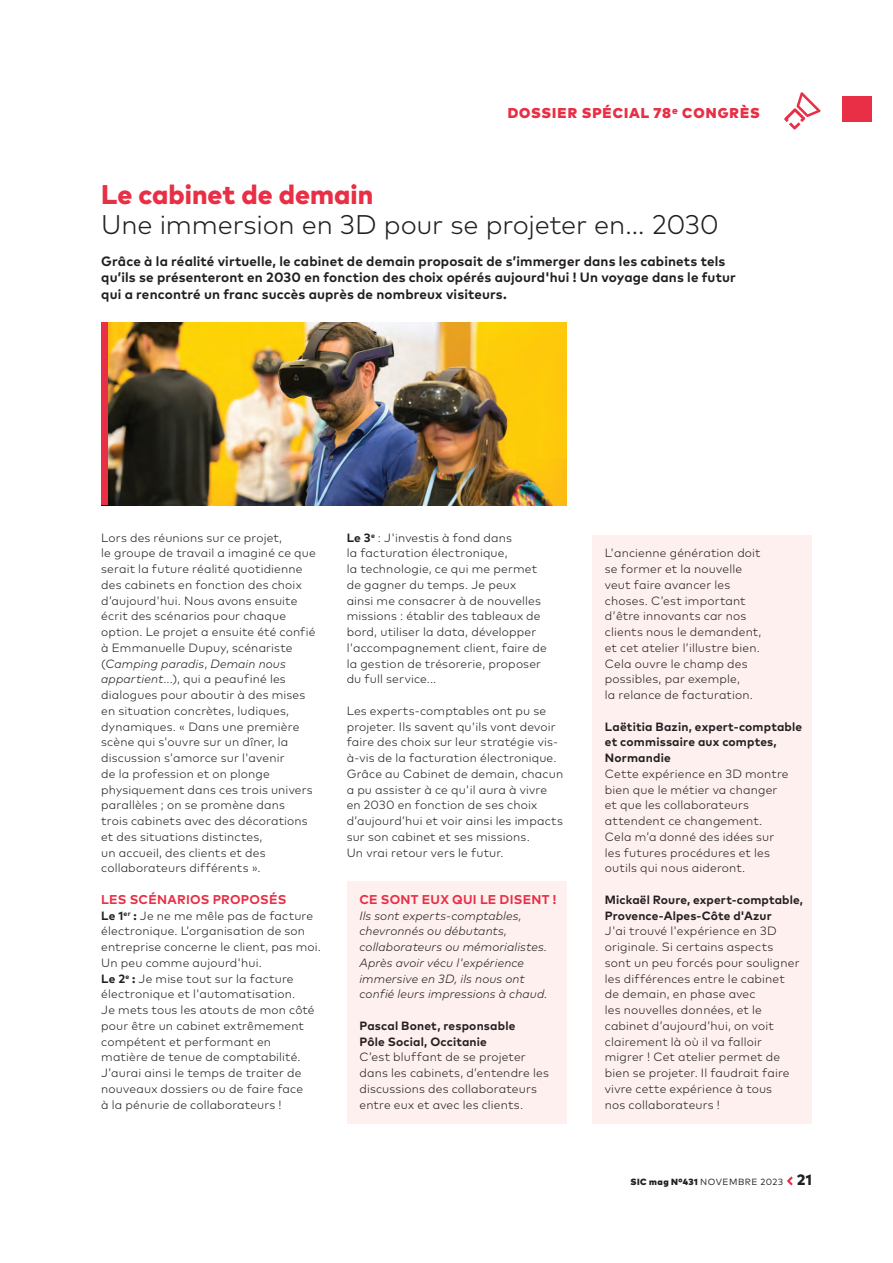
<style>
.page{position:relative;width:893px;height:1263px;background:#fff}
.page>*{position:absolute;margin:0;border:0;box-sizing:border-box;transform-origin:0 0}
.t1{font:300 27px "Mark Pro";letter-spacing:-.005em;color:#231f20}
.t2{font:800 27px "Mark Pro";color:#e82f45}
.t3{font:900 14.25px "Mark Pro";letter-spacing:.065em;color:#e82f45}
.t4{font:700 13.5px/16.5px "Mark Pro";letter-spacing:.01em;color:#231f20}
.t5{font:700 12.75px "Mark Pro";letter-spacing:.02em;color:#e82f45}
.t6{font:300 12px/15.8px "Mark Pro";letter-spacing:.015em;color:#231f20}
.t7{font:700 12px/15.8px "Mark Pro";letter-spacing:.015em;color:#231f20}
.t8{font:italic 300 12px/15.8px "Mark Pro";letter-spacing:.01em;color:#231f20}
.t9{font:9px "Mark Pro";letter-spacing:.06em;color:#231f20}
.s1{font-style:italic}
.s2{font-weight:700}
.s3{font-weight:900}
.s4{font-weight:800;font-size:15px}
</style>
<div class="page">
<svg style="left:787px;top:1176px;width:6px;height:9px"></svg>
<svg style="left:784px;top:92px;width:36px;height:38px"></svg>
<div style="left:842px;top:97px;width:29px;height:25px;background:#e82f45"></div>
<div style="left:347px;top:881px;width:220px;height:38px;background:#fef0ef"></div>
<div style="left:347px;top:898px;width:220px;height:116px;background:#fef0ef"></div>
<div style="left:347px;top:1008px;width:220px;height:53px;background:#fef0ef"></div>
<div style="left:347px;top:1039px;width:220px;height:85px;background:#fef0ef"></div>
<div style="left:592px;top:535px;width:220px;height:180px;background:#fef0ef"></div>
<div style="left:592px;top:709px;width:220px;height:69px;background:#fef0ef"></div>
<div style="left:592px;top:756px;width:220px;height:132px;background:#fef0ef"></div>
<div style="left:592px;top:882px;width:220px;height:53px;background:#fef0ef"></div>
<div style="left:592px;top:913px;width:220px;height:211px;background:#fef0ef"></div>
<img style="left:108px;top:322px;width:459px;height:183px">
<div style="left:101px;top:322px;width:7px;height:183px;background:#e82f45"></div>
<p class="t3" style="left:508px;top:105px;width:254px">DOSSIER SPÉCIAL 78e CONGRÈS</p>
<h1 class="t2" style="left:101px;top:183px;width:274px">Le cabinet de demain</h1>
<h1 class="t1" style="left:101px;top:213px;width:619px">Une immersion en 3D pour se projeter en... 2030</h1>
<p class="t4" style="left:101px;top:253px;width:636px">Grâce à la réalité virtuelle, le cabinet de demain proposait de s’immerger dans les cabinets tels qu’ils se présenteront en 2030 en fonction des choix opérés aujourd'hui ! Un voyage dans le futur qui a rencontré un franc succès auprès de nombreux visiteurs.</p>
<p class="t6" style="left:101px;top:530px;width:216px">Lors des réunions sur ce projet,<br>le groupe de travail a imaginé ce que serait la future réalité quotidienne des cabinets en fonction des choix d’aujourd'hui. Nous avons ensuite écrit des scénarios pour chaque option. Le projet a ensuite été confié à Emmanuelle Dupuy, scénariste (<span class="s1">Camping paradis</span>, <span class="s1">Demain nous appartient</span>...), qui a peaufiné les dialogues pour aboutir à des mises en situation concrètes, ludiques, dynamiques. « Dans une première scène qui s'ouvre sur un dîner, la discussion s'amorce sur l'avenir<br>de la profession et on plonge physiquement dans ces trois univers parallèles ; on se promène dans<br>trois cabinets avec des décorations et des situations distinctes,<br>un accueil, des clients et des collaborateurs différents ».</p>
<p class="t5" style="left:101px;top:894px;width:187px">LES SCÉNARIOS PROPOSÉS</p>
<p class="t6" style="left:101px;top:908px;width:221px"><span class="s2">Le 1</span><sup>er</sup> <span class="s2">:</span> Je ne me mêle pas de facture électronique. L’organisation de son entreprise concerne le client, pas moi.<br>Un peu comme aujourd'hui.<br><span class="s2">Le 2</span><sup>e</sup> <span class="s2">:</span> Je mise tout sur la facture électronique et l'automatisation.<br>Je mets tous les atouts de mon côté pour être un cabinet extrêmement compétent et performant en<br>matière de tenue de comptabilité.<br>J’aurai ainsi le temps de traiter de nouveaux dossiers ou de faire face<br>à la pénurie de collaborateurs !</p>
<p class="t6" style="left:347px;top:530px;width:202px"><span class="s2">Le 3</span><sup>e</sup> : J'investis à fond dans<br>la facturation électronique,<br>la technologie, ce qui me permet de gagner du temps. Je peux<br>ainsi me consacrer à de nouvelles missions : établir des tableaux de bord, utiliser la data, développer l'accompagnement client, faire de la gestion de trésorerie, proposer du full service...</p>
<p class="t6" style="left:347px;top:703px;width:218px">Les experts-comptables ont pu se projeter. Ils savent qu'ils vont devoir faire des choix sur leur stratégie vis&shy;à-vis de la facturation électronique.<br>Grâce au Cabinet de demain, chacun a pu assister à ce qu'il aura à vivre en 2030 en fonction de ses choix d’aujourd’hui et voir ainsi les impacts sur son cabinet et ses missions.<br>Un vrai retour vers le futur.</p>
<p class="t5" style="left:359px;top:894px;width:198px">CE SONT EUX QUI LE DISENT !</p>
<p class="t8" style="left:359px;top:908px;width:189px">Ils sont experts-comptables, chevronnés ou débutants, collaborateurs ou mémorialistes.<br>Après avoir vécu l'expérience immersive en 3D, ils nous ont confié leurs impressions à chaud.</p>
<p class="t7" style="left:359px;top:1018px;width:157px">Pascal Bonet, responsable<br>Pôle Social, Occitanie</p>
<p class="t6" style="left:359px;top:1050px;width:191px">C’est bluffant de se projeter dans les cabinets, d’entendre les discussions des collaborateurs entre eux et avec les clients.</p>
<p class="t6" style="left:605px;top:546px;width:158px">L'ancienne génération doit se former et la nouvelle veut faire avancer les choses. C’est important d’être innovants car nos clients nous le demandent, et cet atelier l’illustre bien.<br>Cela ouvre le champ des possibles, par exemple,<br>la relance de facturation.</p>
<p class="t7" style="left:605px;top:719px;width:199px">Laëtitia Bazin, expert-comptable et commissaire aux comptes,<br>Normandie</p>
<p class="t6" style="left:605px;top:766px;width:185px">Cette expérience en 3D montre bien que le métier va changer et que les collaborateurs attendent ce changement.<br>Cela m’a donné des idées sur les futures procédures et les outils qui nous aideront.</p>
<p class="t7" style="left:605px;top:892px;width:200px">Mickaël Roure, expert-comptable,<br>Provence-Alpes-Côte d'Azur</p>
<p class="t6" style="left:605px;top:924px;width:196px">J'ai trouvé l'expérience en 3D originale. Si certains aspects sont un peu forcés pour souligner les différences entre le cabinet de demain, en phase avec<br>les nouvelles données, et le cabinet d’aujourd’hui, on voit clairement là où il va falloir migrer ! Cet atelier permet de bien se projeter. Il faudrait faire vivre cette expérience à tous<br>nos collaborateurs !</p>
<p class="t9" style="left:630px;top:1176px;width:183px"><span class="s3">SIC mag N°431</span> NOVEMBRE 2023 <span class="s4">21</span></p>
</div>
